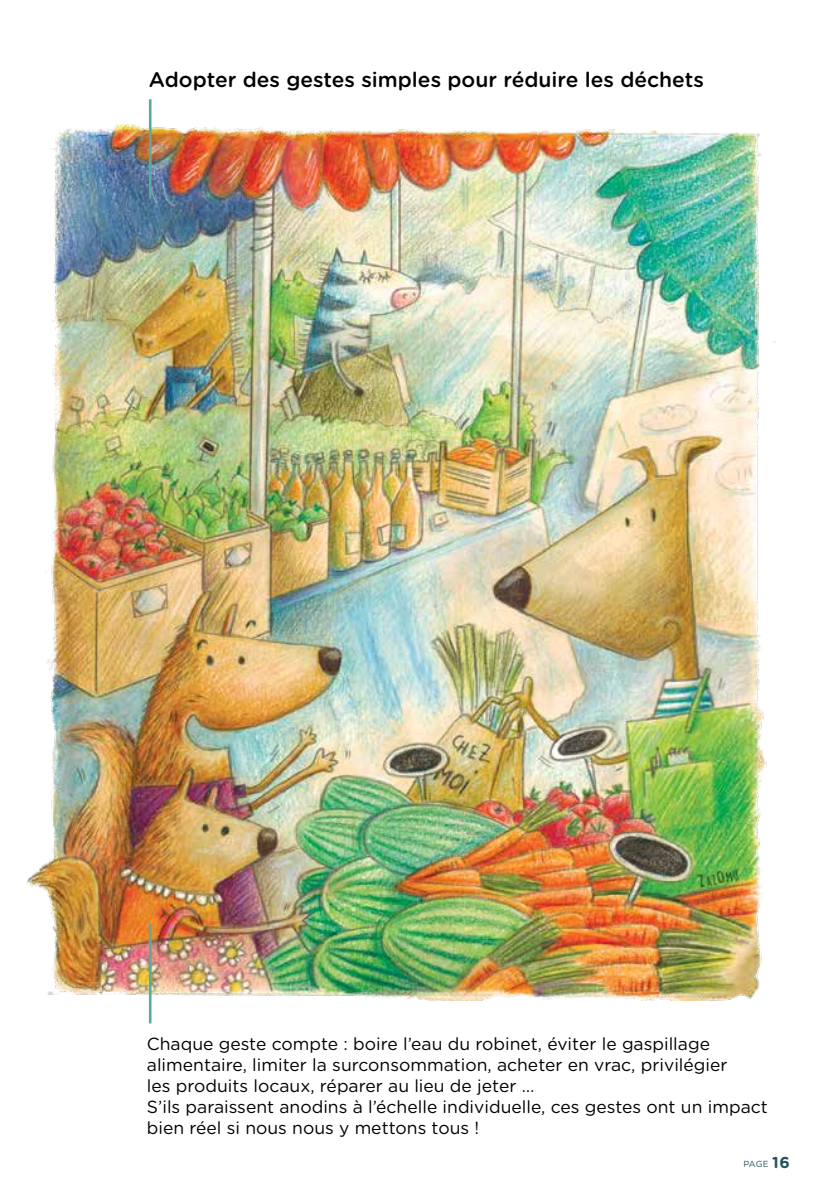
<style>
.page{position:relative;width:814px;height:1191px;background:#fff}
.page>*{position:absolute;margin:0;border:0;box-sizing:border-box;transform-origin:0 0}
.t1{font:500 21px "Gotham Rounded";color:#000}
.t2{font:17.5px/21px "Gotham Rounded";color:#000}
.t3{font:8.75px "Gotham Rounded";color:#24525c}
.s1{font-weight:700;font-size:15.75px}
</style>
<div class="page">
<img style="left:26px;top:124px;width:749px;height:876px">
<hr style="left:149px;top:99px;width:2px;height:99px;background:#58ac9b">
<hr style="left:149px;top:924px;width:2px;height:99px;background:#58ac9b">
<p class="t1" style="left:149px;top:64px;width:556px">Adopter des gestes simples pour réduire les déchets</p>
<p class="t2" style="left:147px;top:1033px;width:622px">Chaque geste compte : boire l’eau du robinet, éviter le gaspillage alimentaire, limiter la surconsommation, acheter en vrac, privilégier<br>les produits locaux, réparer au lieu de jeter …<br>S’ils paraissent anodins à l’échelle individuelle, ces gestes ont un impact bien réel si nous nous y mettons tous !</p>
<p class="t3" style="left:743px;top:1157px;width:48px">PAGE <span class="s1">16</span></p>
</div>
